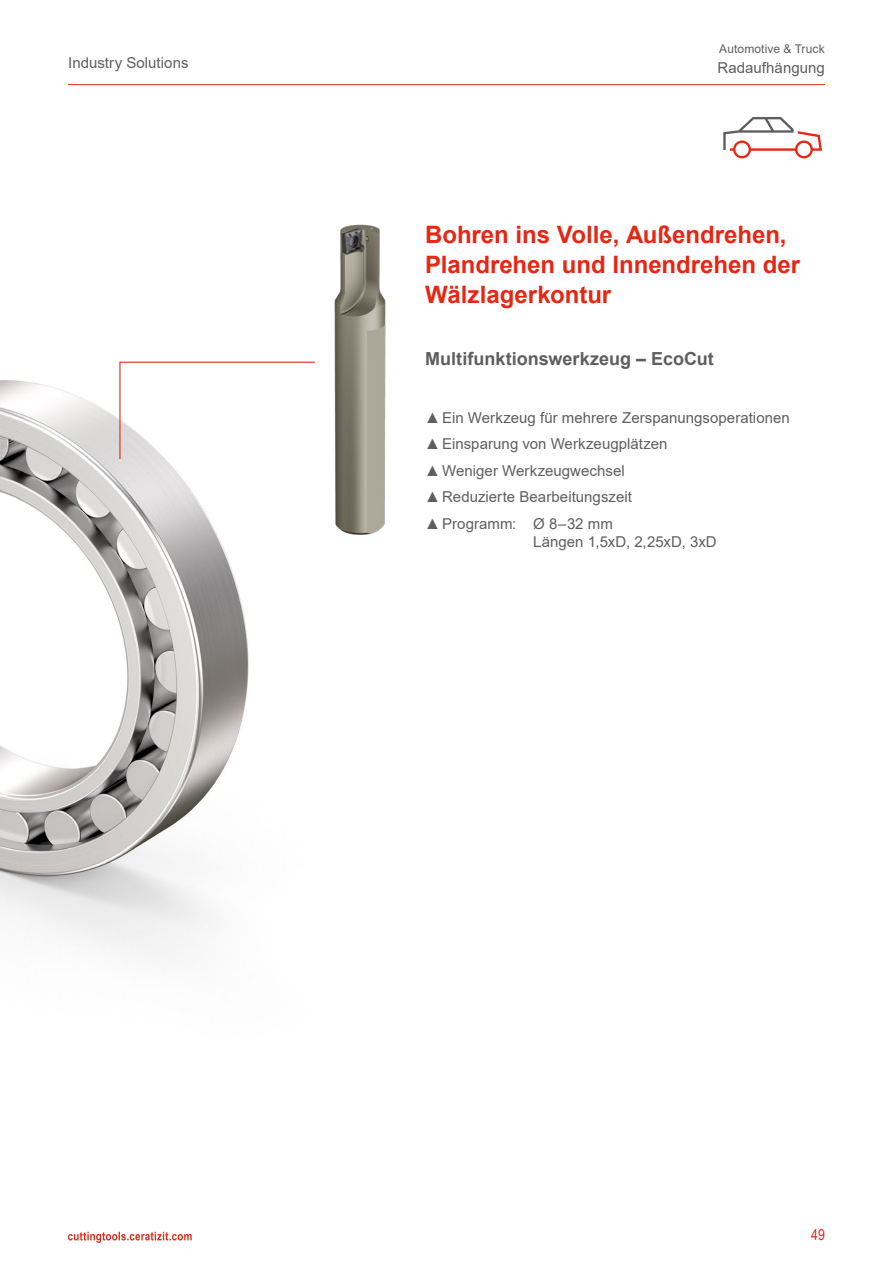
<style>
.page{position:relative;width:893px;height:1263px;background:#fff}
.page>*{position:absolute;margin:0;border:0;box-sizing:border-box;transform-origin:0 0}
.t1{font:700 24px/30px "Arial";color:#e52713}
.t2{font:700 18px "Arial";color:#5f5e5e}
.t3{font:15px/18px "Arial";letter-spacing:.005em;color:#5f5e5e}
.t4{font:15px "Arial Narrow";color:#e52713}
.t5{font:12px "Arial";letter-spacing:.01em;color:#5f5e5e}
</style>
<div class="page">
<svg style="left:68px;top:1232px;width:124px;height:11px"></svg>
<hr style="left:68px;top:84px;width:757px;height:1px;background:#e52713">
<img style="left:0;top:380px;width:249px;height:576px">
<svg style="left:119px;top:361px;width:35px;height:99px"></svg>
<img style="left:154px;top:224px;width:232px;height:367px">
<svg style="left:723px;top:117px;width:99px;height:41px"></svg>
<p class="t5" style="left:719px;top:41px;width:107px">Automotive &amp; Truck</p>
<p class="t3" style="left:68px;top:54px;width:122px">Industry Solutions</p>
<p class="t3" style="left:717px;top:58px;width:109px">Radaufhängung</p>
<h1 class="t1" style="left:425px;top:220px;width:377px">Bohren ins Volle, Außendrehen,<br>Plandrehen und Innendrehen der<br>Wälzlagerkontur</h1>
<p class="t2" style="left:425px;top:346px;width:290px">Multifunktionswerkzeug – EcoCut</p>
<p class="t3" style="left:425px;top:409px;width:366px">▲Ein Werkzeug für mehrere Zerspanungsoperationen</p>
<p class="t3" style="left:425px;top:435px;width:244px">▲Einsparung von Werkzeugplätzen</p>
<p class="t3" style="left:425px;top:462px;width:201px">▲Weniger Werkzeugwechsel</p>
<p class="t3" style="left:425px;top:488px;width:208px">▲Reduzierte Bearbeitungszeit</p>
<p class="t3" style="left:533px;top:515px;width:185px;text-indent:-108px">▲Programm: Ø 8–32 mm<br>Längen 1,5xD, 2,25xD, 3xD</p>
<p class="t4" style="left:811px;top:1224px;width:15px">49</p>
</div>
